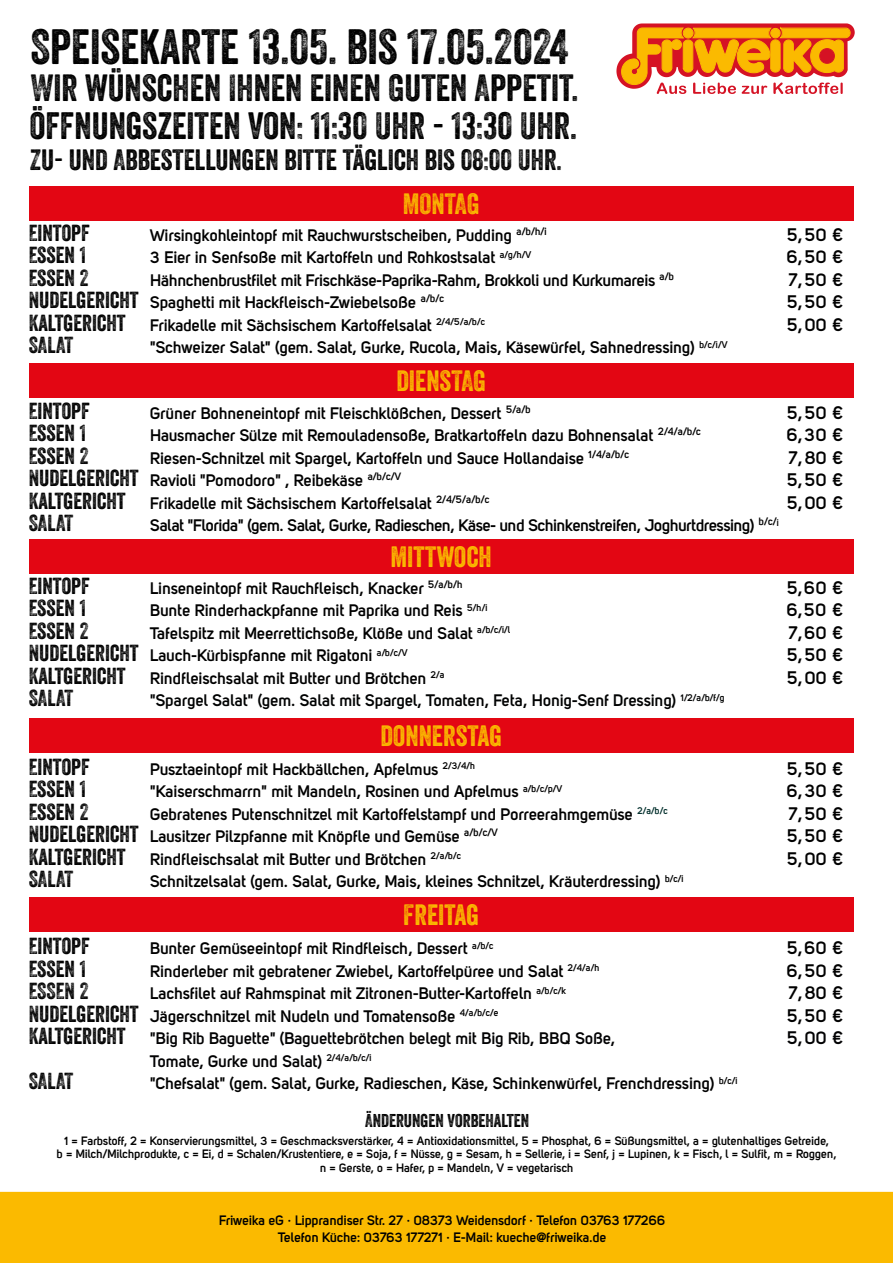
<style>
.page{position:relative;width:893px;height:1263px;background:#fff}
.page>*{position:absolute;margin:0;border:0;box-sizing:border-box;transform-origin:0 0}
.t1{font:48px "Veneer Two";color:#000}
.t2{font:36.9px "Veneer Two";color:#000}
.t3{font:36.75px "Veneer Two";color:#000}
.t4{font:28.5px "Veneer Two";color:#000}
.t5{font:28.5px "Veneer Two";color:#fbba00}
.t6{font:22.5px "Veneer Two";color:#000}
.t7{font:700 18px "Uni Sans Semi";color:#000}
.t8{font:18px "Veneer Two";color:#000}
.t9{font:700 18px "Uni Sans Semi";color:#020203}
.t10{font:700 16.5px "Uni Sans Semi";color:#000}
.t11{font:700 16.5px "Uni Sans Semi";color:#020203}
.t12{font:700 16.5px "Uni Sans Semi";letter-spacing:-.02em;color:#000}
.t13{font:700 16.5px "Uni Sans Semi";color:#010202}
.t14{font:700 13.5px/16.5px "Uni Sans Semi";color:#000;text-align:center}
.t15{font:700 12px/13.5px "Uni Sans Semi";color:#000;text-align:center}
.s1{font-family:"Veneer Two";font-weight:400;font-size:22.5px}
.s2{font-family:"Veneer Two";font-weight:400;font-size:22.5px;color:#000}
</style>
<div class="page">
<div style="left:0;top:1192px;width:893px;height:71px;background:#fbba00"></div>
<svg style="left:616px;top:23px;width:239px;height:71px"></svg>
<div style="left:29px;top:187px;width:825px;height:34px;background:#e30613"></div>
<div style="left:29px;top:540px;width:825px;height:34px;background:#e30613"></div>
<div style="left:29px;top:719px;width:825px;height:34px;background:#e30613"></div>
<div style="left:29px;top:897px;width:825px;height:34px;background:#e30613"></div>
<div style="left:29px;top:364px;width:825px;height:34px;background:#e30613"></div>
<h1 class="t1" style="left:30px;top:17px;width:540px">SPEISEKARTE 13.05. BIS 17.05.2024</h1>
<h3 class="t3" style="left:31px;top:65px;width:549px">WIR WÜNSCHEN IHNEN EINEN GUTEN APPETIT.</h3>
<h2 class="t2" style="left:30px;top:103px;width:549px">ÖFFNUNGSZEITEN VON: 11:30 UHR - 13:30 UHR.</h2>
<h3 class="t4" style="left:30px;top:142px;width:534px">ZU- UND ABBESTELLUNGEN BITTE TÄGLICH BIS 08:00 UHR.</h3>
<h3 class="t5" style="left:403px;top:187px;width:78px">MONTAG</h3>
<h3 class="t6" style="left:29px;top:219px;width:63px">EINTOPF</h3>
<p class="t10" style="left:150px;top:225px;width:398px">Wirsingkohleintopf mit Rauchwurstscheiben, Pudding <sup>a/b/h/i</sup></p>
<p class="t7" style="left:787px;top:223px;width:58px">5,50 €</p>
<h3 class="t6" style="left:29px;top:241px;width:59px">ESSEN 1</h3>
<p class="t10" style="left:150px;top:247px;width:383px">3 Eier in Senfsoße mit Kartoffeln und Rohkostsalat <sup>a/g/h/V</sup></p>
<p class="t7" style="left:787px;top:246px;width:58px">6,50 €</p>
<h3 class="t6" style="left:29px;top:264px;width:61px">ESSEN 2</h3>
<p class="t10" style="left:150px;top:270px;width:525px">Hähnchenbrustfilet mit Frischkäse-Paprika-Rahm, Brokkoli und Kurkumareis <sup>a/b</sup></p>
<p class="t7" style="left:789px;top:268px;width:56px">7,50 €</p>
<p class="t10" style="left:29px;top:292px;width:417px"><span class="s1">NUDELGERICHT</span> Spaghetti mit Hackfleisch-Zwiebelsoße <sup>a/b/c</sup></p>
<p class="t7" style="left:787px;top:291px;width:58px">5,50 €</p>
<p class="t10" style="left:29px;top:315px;width:458px"><span class="s1">KALTGERICHT</span> Frikadelle mit Sächsischem Kartoffelsalat <sup>2/4/5/a/b/c</sup></p>
<p class="t7" style="left:787px;top:313px;width:58px">5,00 €</p>
<h3 class="t6" style="left:29px;top:331px;width:46px">SALAT</h3>
<p class="t10" style="left:150px;top:337px;width:579px">"Schweizer Salat" (gem. Salat, Gurke, Rucola, Mais, Käsewürfel, Sahnedressing) <sup>b/c/i/V</sup></p>
<h3 class="t5" style="left:396px;top:363px;width:91px">DIENSTAG</h3>
<h3 class="t6" style="left:29px;top:397px;width:63px">EINTOPF</h3>
<p class="t10" style="left:150px;top:403px;width:382px">Grüner Bohneneintopf mit Fleischklößchen, Dessert <sup>5/a/b</sup></p>
<p class="t7" style="left:787px;top:401px;width:58px">5,50 €</p>
<h3 class="t6" style="left:29px;top:419px;width:59px">ESSEN 1</h3>
<p class="t10" style="left:150px;top:425px;width:552px">Hausmacher Sülze mit Remouladensoße, Bratkartoffeln dazu Bohnensalat <sup>2/4/a/b/c</sup></p>
<p class="t7" style="left:787px;top:424px;width:58px">6,30 €</p>
<h3 class="t6" style="left:29px;top:442px;width:61px">ESSEN 2</h3>
<p class="t10" style="left:150px;top:448px;width:480px">Riesen-Schnitzel mit Spargel, Kartoffeln und Sauce Hollandaise <sup>1/4/a/b/c</sup></p>
<p class="t7" style="left:789px;top:446px;width:56px">7,80 €</p>
<p class="t10" style="left:29px;top:470px;width:374px"><span class="s1">NUDELGERICHT</span> Ravioli "Pomodoro" , Reibekäse <sup>a/b/c/V</sup></p>
<p class="t7" style="left:787px;top:469px;width:58px">5,50 €</p>
<p class="t10" style="left:29px;top:493px;width:462px"><span class="s1">KALTGERICHT</span> Frikadelle mit Sächsischem Kartoffelsalat <sup>2/4/5/a/b/c</sup></p>
<p class="t7" style="left:787px;top:491px;width:58px">5,00 €</p>
<h3 class="t6" style="left:29px;top:509px;width:46px">SALAT</h3>
<p class="t12" style="left:150px;top:515px;width:630px">Salat "Florida" (gem. Salat, Gurke, Radieschen, Käse- und Schinkenstreifen, Joghurtdressing) <sup>b/c/</sup><sup>i</sup></p>
<h3 class="t5" style="left:390px;top:540px;width:103px">MITTWOCH</h3>
<h3 class="t6" style="left:29px;top:572px;width:63px">EINTOPF</h3>
<p class="t10" style="left:150px;top:578px;width:314px">Linseneintopf mit Rauchfleisch, Knacker <sup>5/a/b/h</sup></p>
<p class="t7" style="left:787px;top:576px;width:58px">5,60 €</p>
<h3 class="t6" style="left:29px;top:594px;width:59px">ESSEN 1</h3>
<p class="t10" style="left:150px;top:600px;width:339px">Bunte Rinderhackpfanne mit Paprika und Reis <sup>5/h/i</sup></p>
<p class="t7" style="left:787px;top:599px;width:58px">6,50 €</p>
<h3 class="t6" style="left:29px;top:617px;width:61px">ESSEN 2</h3>
<p class="t10" style="left:150px;top:623px;width:362px">Tafelspitz mit Meerrettichsoße, Klöße und Salat <sup>a/b/c/i/l</sup></p>
<p class="t7" style="left:789px;top:621px;width:56px">7,60 €</p>
<p class="t10" style="left:29px;top:645px;width:380px"><span class="s1">NUDELGERICHT</span> Lauch-Kürbispfanne mit Rigatoni <sup>a/b/c/V</sup></p>
<p class="t7" style="left:787px;top:644px;width:58px">5,50 €</p>
<p class="t10" style="left:29px;top:668px;width:417px"><span class="s1">KALTGERICHT</span> Rindfleischsalat mit Butter und Brötchen <sup>2/a</sup></p>
<p class="t7" style="left:787px;top:666px;width:58px">5,00 €</p>
<h3 class="t6" style="left:29px;top:684px;width:46px">SALAT</h3>
<p class="t13" style="left:150px;top:690px;width:576px">"Spargel Salat" (gem. Salat mit Spargel, Tomaten, Feta, Honig-Senf Dressing) <sup>1/2/a/b/f/g</sup></p>
<h3 class="t5" style="left:380px;top:719px;width:123px">DONNERSTAG</h3>
<h3 class="t6" style="left:29px;top:753px;width:63px">EINTOPF</h3>
<p class="t10" style="left:150px;top:759px;width:327px">Pusztaeintopf mit Hackbällchen, Apfelmus <sup>2/3/4/h</sup></p>
<p class="t7" style="left:787px;top:758px;width:58px">5,50 €</p>
<h3 class="t6" style="left:29px;top:775px;width:59px">ESSEN 1</h3>
<p class="t10" style="left:150px;top:782px;width:414px">"Kaiserschmarrn" mit Mandeln, Rosinen und Apfelmus <sup>a/b/c/p/V</sup></p>
<p class="t7" style="left:787px;top:780px;width:58px">6,30 €</p>
<h3 class="t6" style="left:29px;top:798px;width:61px">ESSEN 2</h3>
<p class="t10" style="left:150px;top:804px;width:519px">Gebratenes Putenschnitzel mit Kartoffelstampf und Porreerahmgemüse <sup>2/a/b/c</sup></p>
<p class="t7" style="left:789px;top:803px;width:56px">7,50 €</p>
<p class="t10" style="left:29px;top:827px;width:471px"><span class="s1">NUDELGERICHT</span> Lausitzer Pilzpfanne mit Knöpfle und Gemüse <sup>a/b/c/V</sup></p>
<p class="t7" style="left:787px;top:825px;width:58px">5,50 €</p>
<p class="t10" style="left:29px;top:849px;width:434px"><span class="s1">KALTGERICHT</span> Rindfleischsalat mit Butter und Brötchen <sup>2/a/b/c</sup></p>
<p class="t7" style="left:787px;top:848px;width:58px">5,00 €</p>
<h3 class="t6" style="left:29px;top:865px;width:46px">SALAT</h3>
<p class="t10" style="left:150px;top:872px;width:535px">Schnitzelsalat (gem. Salat, Gurke, Mais, kleines Schnitzel, Kräuterdressing) <sup>b/c/i</sup></p>
<h3 class="t5" style="left:403px;top:897px;width:77px">FREITAG</h3>
<h3 class="t6" style="left:29px;top:932px;width:63px">EINTOPF</h3>
<p class="t10" style="left:150px;top:938px;width:345px">Bunter Gemüseeintopf mit Rindfleisch, Dessert <sup>a/b/c</sup></p>
<p class="t7" style="left:787px;top:937px;width:58px">5,60 €</p>
<h3 class="t6" style="left:29px;top:955px;width:59px">ESSEN 1</h3>
<p class="t10" style="left:150px;top:961px;width:451px">Rinderleber mit gebratener Zwiebel, Kartoffelpüree und Salat <sup>2/4/a/h</sup></p>
<p class="t7" style="left:787px;top:960px;width:58px">6,50 €</p>
<h3 class="t6" style="left:29px;top:977px;width:61px">ESSEN 2</h3>
<p class="t10" style="left:150px;top:983px;width:417px">Lachsfilet auf Rahmspinat mit Zitronen-Butter-Kartoffeln <sup>a/b/c/k</sup></p>
<p class="t7" style="left:789px;top:982px;width:56px">7,80 €</p>
<p class="t10" style="left:29px;top:1006px;width:471px"><span class="s1">NUDELGERICHT</span> Jägerschnitzel mit Nudeln und Tomatensoße <sup>4/a/b/c/e</sup></p>
<p class="t7" style="left:787px;top:1005px;width:58px">5,50 €</p>
<p class="t11" style="left:29px;top:1028px;width:588px"><span class="s2">KALTGERICHT</span> "Big Rib Baguette" (Baguettebrötchen belegt mit Big Rib, BBQ Soße,</p>
<p class="t9" style="left:787px;top:1027px;width:58px">5,00 €</p>
<p class="t11" style="left:150px;top:1051px;width:223px">Tomate, Gurke und Salat) <sup>2/4/a/b/c/i</sup></p>
<h3 class="t6" style="left:29px;top:1067px;width:46px">SALAT</h3>
<p class="t10" style="left:150px;top:1073px;width:589px">"Chefsalat" (gem. Salat, Gurke, Radieschen, Käse, Schinkenwürfel, Frenchdressing) <sup>b/c/i</sup></p>
<p class="t8" style="left:365px;top:1110px;width:166px">ÄNDERUNGEN VORBEHALTEN</p>
<p class="t15" style="left:57px;top:1133px;width:781px">1 = Farbstoff, 2 = Konservierungsmittel, 3 = Geschmacksverstärker, 4 = Antioxidationsmittel, 5 = Phosphat, 6 = Süßungsmittel, a = glutenhaltiges Getreide,<br>b = Milch/Milchprodukte, c = Ei, d = Schalen/Krustentiere, e = Soja, f = Nüsse, g = Sesam, h = Sellerie, i = Senf, j = Lupinen, k = Fisch, l = Sulfit, m = Roggen, n = Gerste, o = Hafer, p = Mandeln, V = vegetarisch</p>
<p class="t14" style="left:219px;top:1212px;width:448px">Friweika eG · Lipprandiser Str. 27 · 08373 Weidensdorf · Telefon 03763 177266<br>Telefon Küche: 03763 177271 · E-Mail: kueche@friweika.de</p>
</div>
